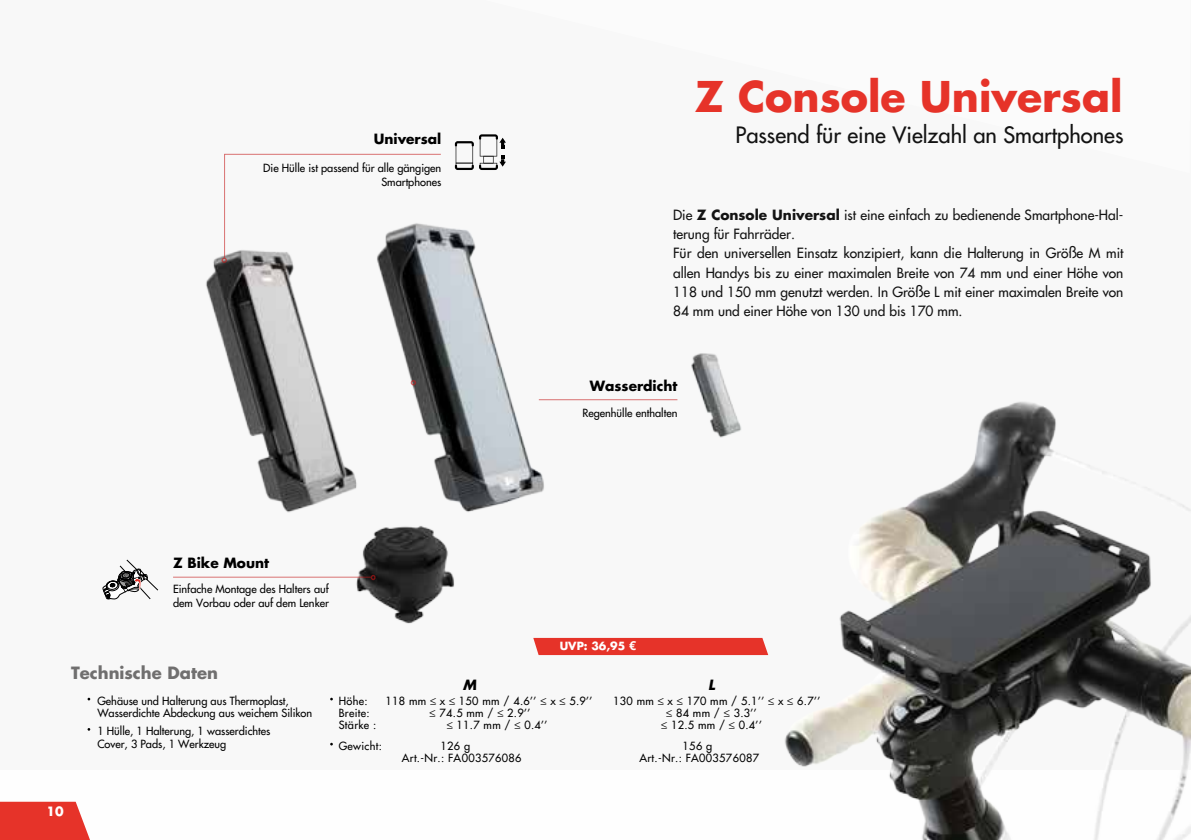
<style>
.page{position:relative;width:1191px;height:840px;background:#fff}
.page>*{position:absolute;margin:0;border:0;box-sizing:border-box;transform-origin:0 0}
.t1{font:700 41.2px "Futura";color:#e63329}
.t2{font:22px "Futura";color:#131313}
.t3{font:700 16.4px "Futura";color:#706f6f}
.t4{font:13.8px/19.2px "Futura";color:#131313}
.t5{font:700 13.8px "Futura";color:#000}
.t6{font:italic 700 13.8px "Futura";color:#000}
.t7{font:700 12.4px "Futura";color:#fff}
.t8{font:11px/13.2px "Futura";color:#000}
.t9{font:11px/12.4px "Futura";letter-spacing:.03em;color:#000}
.t10{font:700 11px "Futura";color:#fff}
.s1{font-weight:700}
.s2{font-family:"Open Sans";font-size:12.4px}
</style>
<div class="page">
<div style="left:0;top:0;width:1191px;height:839px;background:#f8f8f8"></div>
<img style="left:173px;top:256px;width:95px;height:322px">
<img style="left:268px;top:143px;width:343px;height:435px">
<div style="left:0;top:769px;width:1191px;height:70px;background:#fff"></div>
<img style="left:700px;top:401px;width:491px;height:438px">
<svg style="left:221px;top:153px;width:220px;height:110px"></svg>
<svg style="left:455px;top:134px;width:51px;height:36px"></svg>
<svg style="left:411px;top:380px;width:5px;height:5px"></svg>
<img style="left:651px;top:353px;width:124px;height:99px">
<hr style="left:539px;top:399px;width:138px;height:1px;background:#c41717">
<img style="left:333px;top:504px;width:147px;height:120px">
<svg style="left:371px;top:574px;width:4px;height:6px"></svg>
<hr style="left:173px;top:576px;width:198px;height:1px;background:#c41717">
<svg style="left:103px;top:559px;width:55px;height:40px"></svg>
<svg style="left:533px;top:637px;width:235px;height:17px;background:#e74238"></svg>
<svg style="left:0;top:801px;width:90px;height:38px;background:#e84a41"></svg>
<div style="left:35px;top:804px;width:40px;height:13px;background:#e63329"></div>
<p class="t5" style="left:374px;top:129px;width:69px">Universal</p>
<p class="t8" style="left:263px;top:162px;width:180px;text-align:right">Die Hülle ist passend für alle gängigen<br>Smartphones</p>
<p class="t5" style="left:173px;top:553px;width:97px">Z Bike Mount</p>
<p class="t8" style="left:173px;top:582px;width:157px">Einfache Montage des Halters auf dem Vorbau oder auf dem Lenker</p>
<h1 class="t1" style="left:695px;top:68px;width:429px">Z Console Universal</h1>
<h2 class="t2" style="left:735px;top:121px;width:389px">Passend für eine Vielzahl an Smartphones</h2>
<p class="t4" style="left:673px;top:205px;width:452px">Die <span class="s1">Z Console Universal</span> ist eine einfach zu bedienende Smartphone-Hal&shy;terung für Fahrräder.<br>Für den universellen Einsatz konzipiert, kann die Halterung in Größe M mit allen Handys bis zu einer maximalen Breite von 74 mm und einer Höhe von 118 und 150 mm genutzt werden. In Größe L mit einer maximalen Breite von 84 mm und einer Höhe von 130 und bis 170 mm.</p>
<p class="t5" style="left:590px;top:376px;width:89px">Wasserdicht</p>
<p class="t8" style="left:582px;top:405px;width:97px">Regenhülle enthalten</p>
<p class="t10" style="left:560px;top:638px;width:78px">UVP: 36,95 <span class="s2">€</span></p>
<h3 class="t3" style="left:71px;top:660px;width:148px">Technische Daten</h3>
<p class="t8" style="left:97px;top:693px;width:216px">Gehäuse und Halterung aus Thermoplast,<br>Wasserdichte Abdeckung aus weichem Silikon</p>
<p class="t8" style="left:97px;top:723px;width:175px">1 Hülle, 1 Halterung, 1 wasserdichtes<br>Cover, 3 Pads, 1 Werkzeug</p>
<p class="t7" style="left:47px;top:802px;width:19px">10</p>
<p class="t6" style="left:463px;top:674px;width:18px">M</p>
<p class="t6" style="left:708px;top:674px;width:12px">L</p>
<p class="t8" style="left:339px;top:693px;width:30px">Höhe:</p>
<p class="t9" style="left:385px;top:693px;width:209px">118 mm ≤ x ≤ 150 mm / 4.6’’ ≤ x ≤ 5.9’’</p>
<p class="t8" style="left:339px;top:705px;width:33px">Breite:</p>
<p class="t8" style="left:429px;top:705px;width:102px">≤ 74.5 mm / ≤ 2.9’’</p>
<p class="t8" style="left:339px;top:718px;width:39px">Stärke :</p>
<p class="t8" style="left:447px;top:718px;width:102px">≤ 11.7 mm / ≤ 0.4’’</p>
<p class="t9" style="left:613px;top:693px;width:209px">130 mm ≤ x ≤ 170 mm / 5.1’’ ≤ x ≤ 6.7’’</p>
<p class="t8" style="left:666px;top:705px;width:92px">≤ 84 mm / ≤ 3.3’’</p>
<p class="t8" style="left:661px;top:718px;width:102px">≤ 12.5 mm / ≤ 0.4’’</p>
<p class="t9" style="left:339px;top:738px;width:45px">Gewicht:</p>
<p class="t9" style="left:402px;top:738px;width:121px;text-indent:39px">126 g<br>Art.-Nr.: FA003576086</p>
<p class="t9" style="left:639px;top:738px;width:121px;text-align:center">156 g<br>Art.-Nr.: FA003576087</p>
</div>
